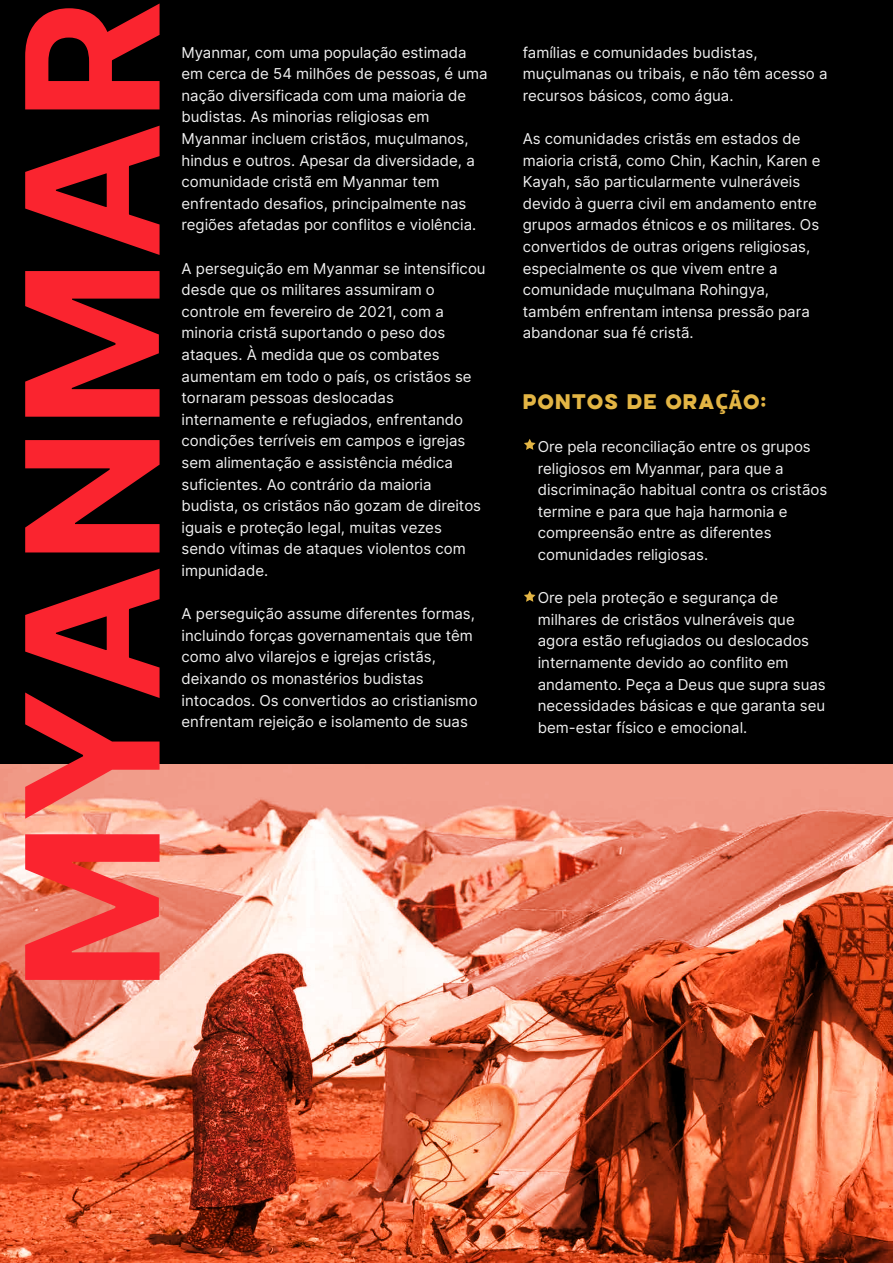
<style>
.page{position:relative;width:893px;height:1263px;background:#000}
.page>*{position:absolute;margin:0;border:0;box-sizing:border-box;transform-origin:0 0}
.t1{font:184.8px "Inter Regular 700 0";color:#fa242f}
.t2{font:21px "Marison Sans";letter-spacing:.02em;color:#e3b544}
.t3{font:15px/21.6px "Inter Regular 400 0";color:#f0f0f0}
.s1{font-family:"Aller Display"}
</style>
<div class="page">
<svg style="left:0;top:764px;width:893px;height:499px;background:#d4775c"></svg>
<svg style="left:524px;top:439px;width:12px;height:11px"></svg>
<svg style="left:524px;top:591px;width:12px;height:11px"></svg>
<h1 class="t1" style="left:-42px;top:991px;width:993px;rotate:-90deg">MYANMAR</h1>
<p class="t3" style="left:182px;top:41px;width:308px">Myanmar, com uma população estimada em cerca de 54 milhões de pessoas, é uma nação diversificada com uma maioria de budistas. As minorias religiosas em Myanmar incluem cristãos, muçulmanos, hindus e outros. Apesar da diversidade, a comunidade cristã em Myanmar tem enfrentado desafios, principalmente nas regiões afetadas por conflitos e violência.</p>
<p class="t3" style="left:182px;top:257px;width:306px">A perseguição em Myanmar se intensificou desde que os militares assumiram o controle em fevereiro de 2021, com a minoria cristã suportando o peso dos ataques. À medida que os combates aumentam em todo o país, os cristãos se tornaram pessoas deslocadas internamente e refugiados, enfrentando condições terríveis em campos e igrejas sem alimentação e assistência médica suficientes. Ao contrário da maioria budista, os cristãos não gozam de direitos iguais e proteção legal, muitas vezes sendo vítimas de ataques violentos com impunidade.</p>
<p class="t3" style="left:182px;top:603px;width:298px">A perseguição assume diferentes formas, incluindo forças governamentais que têm como alvo vilarejos e igrejas cristãs, deixando os monastérios budistas intocados. Os convertidos ao cristianismo enfrentam rejeição e isolamento de suas</p>
<p class="t3" style="left:523px;top:41px;width:306px">famílias e comunidades budistas, muçulmanas ou tribais, e não têm acesso a recursos básicos, como água.</p>
<p class="t3" style="left:523px;top:127px;width:299px">As comunidades cristãs em estados de maioria cristã, como Chin, Kachin, Karen e Kayah, são particularmente vulneráveis devido à guerra civil em andamento entre grupos armados étnicos e os militares. Os convertidos de outras origens religiosas, especialmente os que vivem entre a comunidade muçulmana Rohingya, também enfrentam intensa pressão para abandonar sua fé cristã.</p>
<h2 class="t2" style="left:523px;top:389px;width:245px">PONTOS DE ORA<span class="s1">ÇÃ</span>O:</h2>
<p class="t3" style="left:538px;top:435px;width:291px">Ore pela reconciliação entre os grupos religiosos em Myanmar, para que a discriminação habitual contra os cristãos termine e para que haja harmonia e compreensão entre as diferentes comunidades religiosas.</p>
<p class="t3" style="left:538px;top:587px;width:290px">Ore pela proteção e segurança de milhares de cristãos vulneráveis que agora estão refugiados ou deslocados internamente devido ao conflito em andamento. Peça a Deus que supra suas necessidades básicas e que garanta seu bem-estar físico e emocional.</p>
</div>
